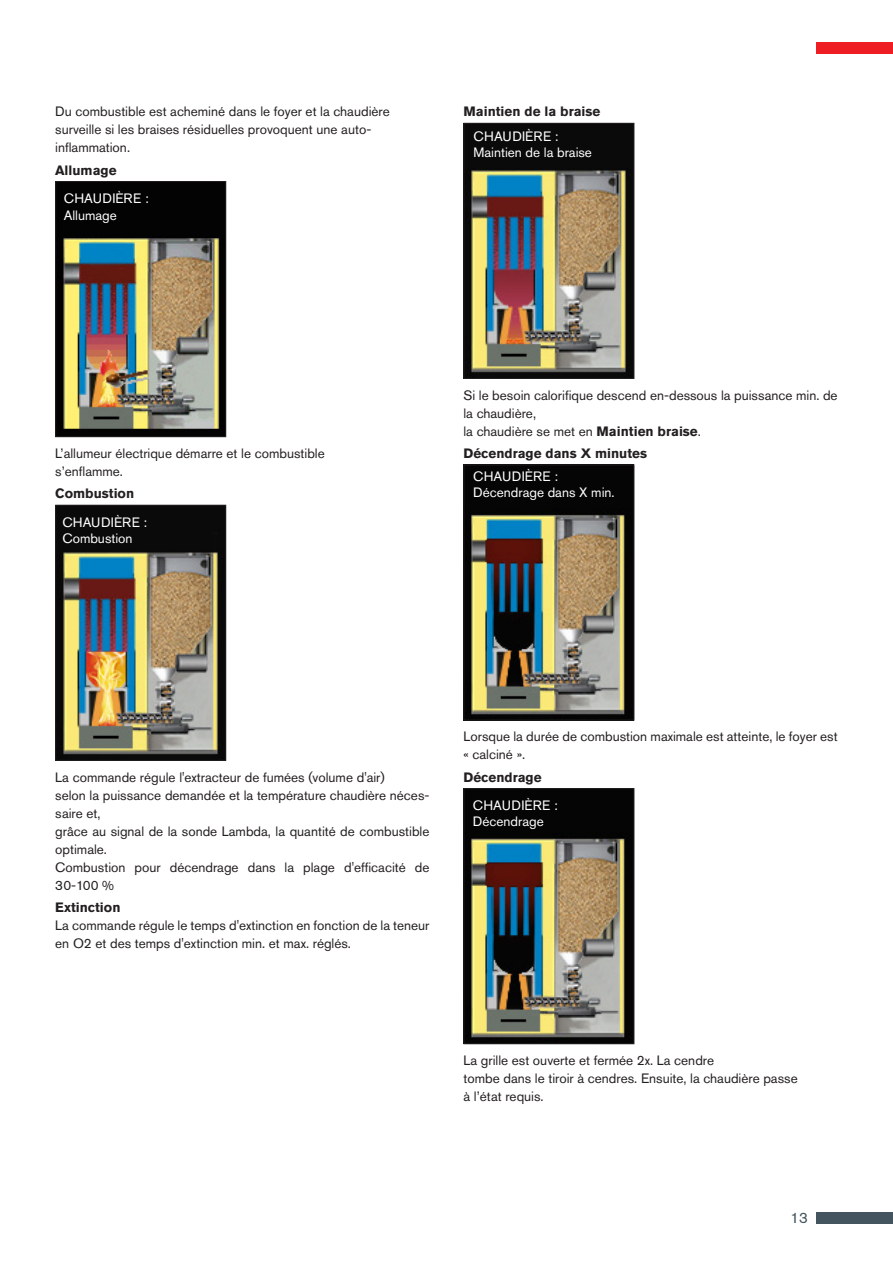
<style>
.page{position:relative;width:893px;height:1263px;background:#fff}
.page>*{position:absolute;margin:0;border:0;box-sizing:border-box;transform-origin:0 0}
.t1{font:15px "Akzidenz Grotesk Pro";color:#45555f}
.t2{font:13.5px/18px "Akzidenz Grotesk Pro";color:#231f20}
.t3{font:13.5px/16.2px "Akzidenz Grotesk Pro";color:#fff}
.t4{font:700 13.5px "Akzidenz Grotesk Pro";color:#231f20}
.s1{font-weight:700}
</style>
<div class="page">
<div style="left:816px;top:43px;width:77px;height:11px;background:#ee1d23"></div>
<div style="left:816px;top:1212px;width:77px;height:11px;background:#45555f"></div>
<img style="left:57px;top:183px;width:167px;height:252px">
<div style="left:55px;top:181px;width:171px;height:256px;border:1px solid #231f20"></div>
<img style="left:57px;top:507px;width:167px;height:252px">
<div style="left:55px;top:505px;width:171px;height:256px;border:1px solid #231f20"></div>
<img style="left:465px;top:125px;width:167px;height:252px">
<div style="left:463px;top:123px;width:171px;height:256px;border:1px solid #231f20"></div>
<img style="left:465px;top:467px;width:167px;height:251px">
<div style="left:463px;top:465px;width:171px;height:255px;border:1px solid #231f20"></div>
<img style="left:465px;top:790px;width:167px;height:252px">
<div style="left:463px;top:788px;width:171px;height:256px;border:1px solid #231f20"></div>
<p class="t2" style="left:55px;top:103px;width:336px">Du combustible est acheminé dans le foyer et la chaudière surveille si les braises résiduelles provoquent une auto&shy;inflammation.</p>
<p class="t4" style="left:55px;top:161px;width:63px">Allumage</p>
<p class="t3" style="left:64px;top:190px;width:86px">CHAUDIÈRE :<br>Allumage</p>
<p class="t2" style="left:55px;top:444px;width:271px">L’allumeur électrique démarre et le combustible s’enflamme.</p>
<p class="t4" style="left:55px;top:485px;width:80px">Combustion</p>
<p class="t3" style="left:62px;top:514px;width:86px">CHAUDIÈRE :<br>Combustion</p>
<p class="t4" style="left:463px;top:103px;width:138px">Maintien de la braise</p>
<p class="t3" style="left:474px;top:128px;width:120px">CHAUDIÈRE :<br>Maintien de la braise</p>
<p class="t2" style="left:463px;top:386px;width:376px">Si le besoin calorifique descend en-dessous la puissance min. de la chaudière,<br>la chaudière se met en <span class="s1">Maintien braise</span>.</p>
<p class="t4" style="left:463px;top:445px;width:185px">Décendrage dans X minutes</p>
<p class="t3" style="left:473px;top:468px;width:143px">CHAUDIÈRE :<br>Décendrage dans X min.</p>
<p class="t2" style="left:55px;top:768px;width:376px">La commande régule l'extracteur de fumées (volume d'air)<br>selon la puissance demandée et la température chaudière néces&shy;saire et,<br>grâce au signal de la sonde Lambda, la quantité de combustible optimale.<br>Combustion pour décendrage dans la plage d'efficacité de 30-100 %</p>
<p class="t4" style="left:55px;top:898px;width:67px">Extinction</p>
<p class="t2" style="left:55px;top:916px;width:376px">La commande régule le temps d'extinction en fonction de la teneur en O2 et des temps d'extinction min. et max. réglés.</p>
<p class="t2" style="left:463px;top:728px;width:376px">Lorsque la durée de combustion maximale est atteinte, le foyer est « calciné ».</p>
<p class="t4" style="left:463px;top:768px;width:80px">Décendrage</p>
<p class="t3" style="left:473px;top:797px;width:86px">CHAUDIÈRE :<br>Décendrage</p>
<p class="t2" style="left:463px;top:1051px;width:336px">La grille est ouverte et fermée 2x. La cendre<br>tombe dans le tiroir à cendres. Ensuite, la chaudière passe à l’état requis.</p>
<p class="t1" style="left:790px;top:1208px;width:19px">13</p>
</div>
